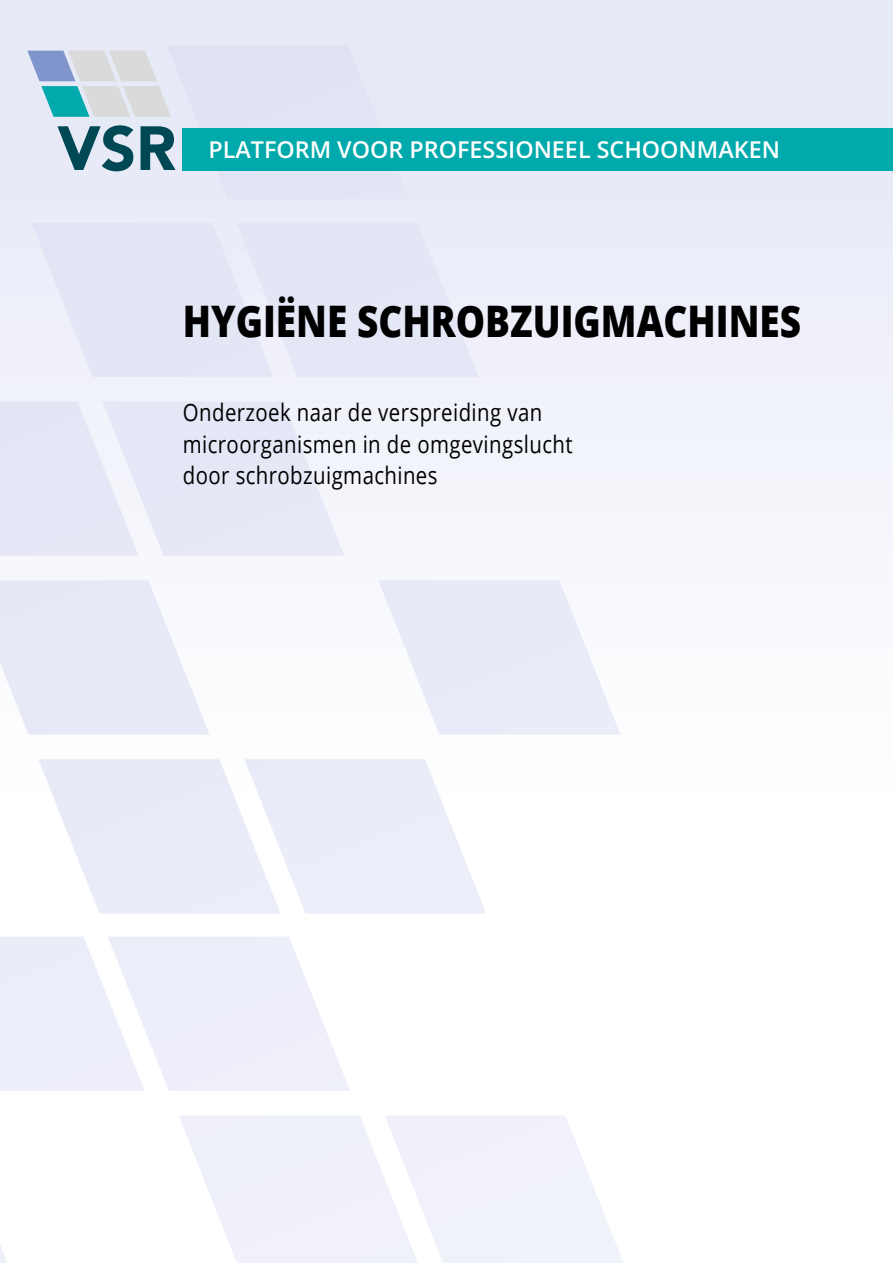
<style>
.page{position:relative;width:893px;height:1263px;background:#fff}
.page>*{position:absolute;margin:0;border:0;box-sizing:border-box;transform-origin:0 0}
.t1{font:800 43.5px "Open Sans";color:#000;scale:.85 1}
.t2{font:24px/31.5px "Open Sans";letter-spacing:.02em;color:#000;scale:.85 1}
.t3{font:600 23.4px "Open Sans";color:#fff}
</style>
<div class="page">
<div style="left:0;top:0;width:893px;height:809px;background:linear-gradient(to right,#f0f2fa,#f0f2fa)"></div>
<svg style="left:179px;top:1116px;width:444px;height:147px"></svg>
<svg style="left:0;top:1246px;width:7px;height:17px"></svg>
<svg style="left:0;top:937px;width:350px;height:154px"></svg>
<svg style="left:38px;top:759px;width:448px;height:154px"></svg>
<svg style="left:378px;top:706px;width:243px;height:29px"></svg>
<svg style="left:0;top:581px;width:210px;height:154px"></svg>
<svg style="left:0;top:402px;width:321px;height:153px;background:#e6e8f6"></svg>
<svg style="left:32px;top:223px;width:446px;height:154px;background:#e4e7f5"></svg>
<div style="left:183px;top:128px;width:710px;height:42px;background:#00a9ab"></div>
<svg style="left:27px;top:45px;width:382px;height:154px"></svg>
<p class="t3" style="left:208px;top:133px;width:573px">PLATFORM VOOR PROFESSIONEEL SCHOONMAKEN</p>
<h1 class="t1" style="left:183px;top:288px;width:729px">HYGIËNE SCHROBZUIGMACHINES</h1>
<p class="t2" style="left:183px;top:396px;width:460px">Onderzoek naar de verspreiding van microorganismen in de omgevingslucht door schrobzuigmachines</p>
</div>
